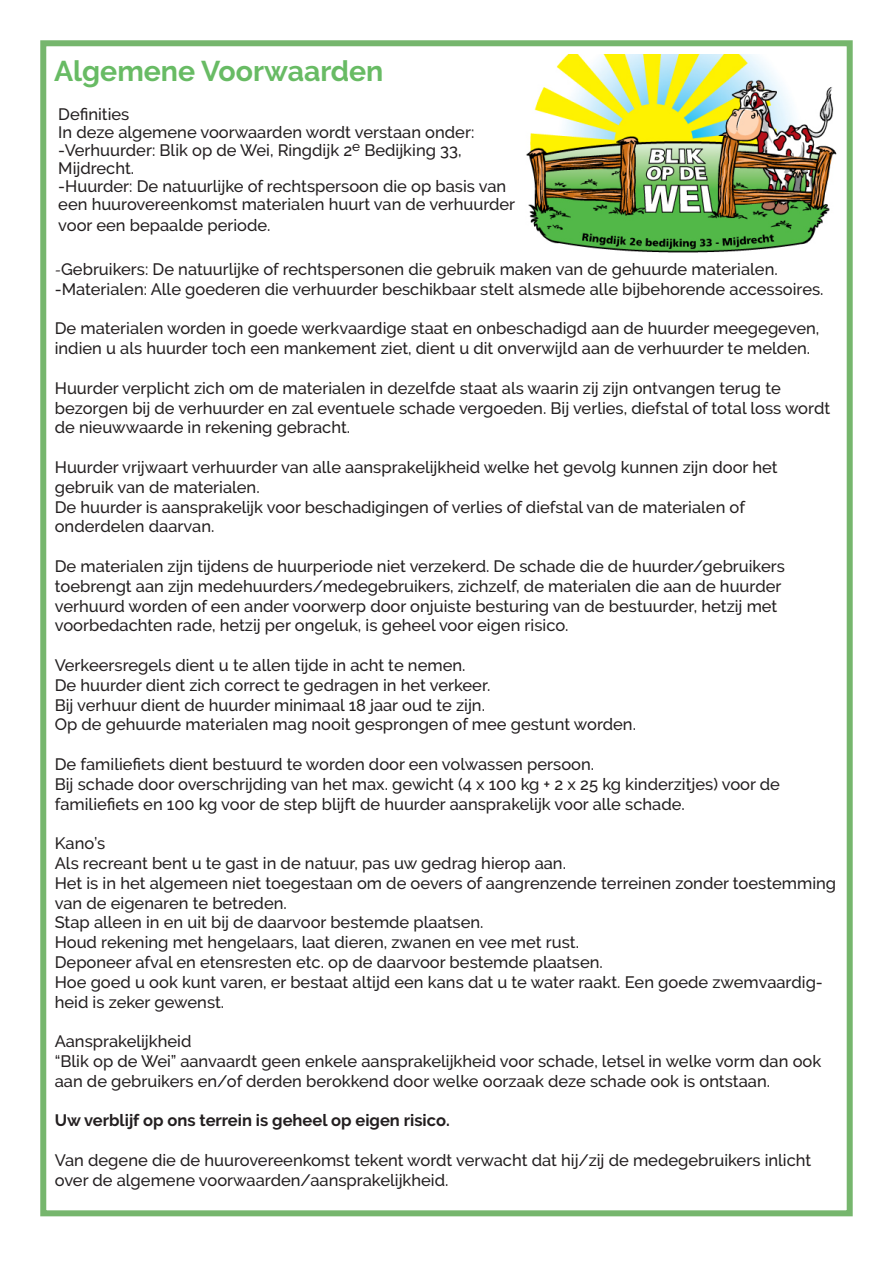
<style>
.page{position:relative;width:893px;height:1263px;background:#fff}
.page>*{position:absolute;margin:0;border:0;box-sizing:border-box;transform-origin:0 0}
.t1{font:700 28.5px "Raleway";color:#68bb64}
.t2{font:500 16.5px/19.8px "Raleway";color:#231f20}
.t3{font:700 16.5px "Raleway";color:#231f20}
.s1{font-family:"Minion Pro";font-weight:400;font-size:18px}
</style>
<div class="page">
<img style="left:526px;top:54px;width:311px;height:199px">
<div style="left:40px;top:40px;width:813px;height:1176px;border:6px solid #76b66d"></div>
<p class="t1" style="left:54px;top:54px;width:331px">Algemene Voorwaarden</p>
<p class="t2" style="left:58px;top:104px;width:73px">Definities</p>
<p class="t2" style="left:58px;top:122px;width:418px">In deze algemene voorwaarden wordt verstaan onder:</p>
<p class="t2" style="left:58px;top:140px;width:405px">-Verhuurder: Blik op de Wei, Ringdijk 2<sup>e</sup> Bedijking 33,</p>
<p class="t2" style="left:58px;top:158px;width:77px">Mijdrecht.</p>
<p class="t2" style="left:58px;top:177px;width:459px;line-height:18px">-Huurder: De natuurlijke of rechtspersoon die op basis van een huurovereenkomst materialen huurt van de verhuurder</p>
<p class="t2" style="left:58px;top:216px;width:214px">voor een bepaalde periode.</p>
<p class="t2" style="left:55px;top:259px;width:724px"><span class="s1">-</span>Gebruikers: De natuurlijke of rechtspersonen die gebruik maken van de gehuurde materialen.</p>
<p class="t2" style="left:55px;top:279px;width:770px">-Materialen: Alle goederen die verhuurder beschikbaar stelt alsmede alle bijbehorende accessoires.</p>
<p class="t2" style="left:55px;top:319px;width:766px">De materialen worden in goede werkvaardige staat en onbeschadigd aan de huurder meegegeven, indien u als huurder toch een mankement ziet, dient u dit onverwijld aan de verhuurder te melden.</p>
<p class="t2" style="left:55px;top:378px;width:727px">Huurder verplicht zich om de materialen in dezelfde staat als waarin zij zijn ontvangen terug te</p>
<p class="t2" style="left:55px;top:398px;width:777px">bezorgen bij de verhuurder en zal eventuele schade vergoeden. Bij verlies, diefstal of total loss wordt de nieuwwaarde in rekening gebracht.</p>
<p class="t2" style="left:55px;top:457px;width:724px">Huurder vrijwaart verhuurder van alle aansprakelijkheid welke het gevolg kunnen zijn door het</p>
<p class="t2" style="left:55px;top:477px;width:206px">gebruik van de materialen.</p>
<p class="t2" style="left:55px;top:497px;width:692px">De huurder is aansprakelijk voor beschadigingen of verlies of diefstal van de materialen of</p>
<p class="t2" style="left:55px;top:517px;width:161px">onderdelen daarvan.</p>
<p class="t2" style="left:55px;top:556px;width:732px">De materialen zijn tijdens de huurperiode niet verzekerd. De schade die de huurder/gebruikers</p>
<p class="t2" style="left:55px;top:576px;width:728px">toebrengt aan zijn medehuurders/medegebruikers, zichzelf, de materialen die aan de huurder</p>
<p class="t2" style="left:55px;top:596px;width:724px">verhuurd worden of een ander voorwerp door onjuiste besturing van de bestuurder, hetzij met voorbedachten rade, hetzij per ongeluk, is geheel voor eigen risico.</p>
<p class="t2" style="left:55px;top:655px;width:412px">Verkeersregels dient u te allen tijde in acht te nemen.</p>
<p class="t2" style="left:55px;top:675px;width:437px">De huurder dient zich correct te gedragen in het verkeer.</p>
<p class="t2" style="left:55px;top:695px;width:432px">Bij verhuur dient de huurder minimaal 18 jaar oud te zijn.</p>
<p class="t2" style="left:55px;top:715px;width:583px">Op de gehuurde materialen mag nooit gesprongen of mee gestunt worden.</p>
<p class="t2" style="left:55px;top:754px;width:541px">De familiefiets dient bestuurd te worden door een volwassen persoon.</p>
<p class="t2" style="left:55px;top:774px;width:727px">Bij schade door overschrijding van het max. gewicht (4 x 100 kg + 2 x 25 kg kinderzitjes) voor de</p>
<p class="t2" style="left:55px;top:794px;width:632px">familiefiets en 100 kg voor de step blijft de huurder aansprakelijk voor alle schade.</p>
<p class="t2" style="left:55px;top:833px;width:52px">Kano’s</p>
<p class="t2" style="left:55px;top:853px;width:513px">Als recreant bent u te gast in de natuur, pas uw gedrag hierop aan.</p>
<p class="t2" style="left:55px;top:873px;width:783px">Het is in het algemeen niet toegestaan om de oevers of aangrenzende terreinen zonder toestemming van de eigenaren te betreden.</p>
<p class="t2" style="left:55px;top:913px;width:430px">Stap alleen in en uit bij de daarvoor bestemde plaatsen.</p>
<p class="t2" style="left:55px;top:932px;width:526px">Houd rekening met hengelaars, laat dieren, zwanen en vee met rust.</p>
<p class="t2" style="left:55px;top:952px;width:549px">Deponeer afval en etensresten etc. op de daarvoor bestemde plaatsen.</p>
<p class="t2" style="left:55px;top:972px;width:770px">Hoe goed u ook kunt varen, er bestaat altijd een kans dat u te water raakt. Een goede zwemvaardig&shy;heid is zeker gewenst.</p>
<p class="t2" style="left:55px;top:1031px;width:138px">Aansprakelijkheid</p>
<p class="t2" style="left:55px;top:1051px;width:768px">“Blik op de Wei” aanvaardt geen enkele aansprakelijkheid voor schade, letsel in welke vorm dan ook aan de gebruikers en/of derden berokkend door welke oorzaak deze schade ook is ontstaan.</p>
<p class="t3" style="left:55px;top:1111px;width:396px">Uw verblijf op ons terrein is geheel op eigen risico.</p>
<p class="t2" style="left:55px;top:1150px;width:758px">Van degene die de huurovereenkomst tekent wordt verwacht dat hij/zij de medegebruikers inlicht over de algemene voorwaarden/aansprakelijkheid.</p>
</div>
